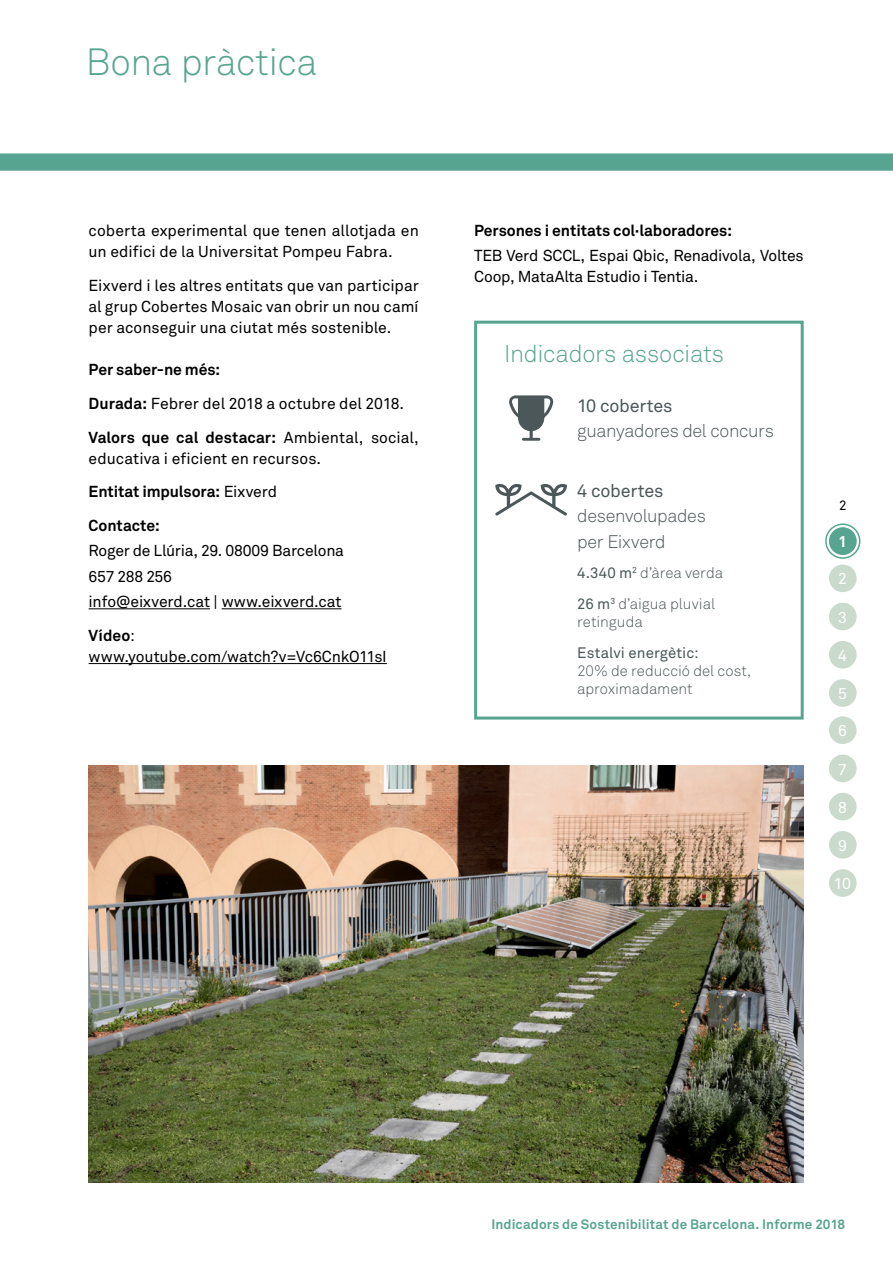
<style>
.page{position:relative;width:893px;height:1263px;background:#fff}
.page>*{position:absolute;margin:0;border:0;box-sizing:border-box;transform-origin:0 0}
.t1{font:37.5px "Akkurat Light Pro";letter-spacing:-.015em;color:#57a590}
.t2{font:24px "Akkurat Light Pro";letter-spacing:-.01em;color:#57a590}
.t3{font:18px/25.5px "Akkurat Light Pro";letter-spacing:-.02em;color:#4c5759}
.t4{font:18px "Akkurat Pro";letter-spacing:-.01em;color:#4c5759}
.t5{font:15.75px/21px "Akkurat Pro";letter-spacing:-.005em;color:#000}
.t6{font:700 15.75px "Akkurat Pro";letter-spacing:-.005em;color:#000}
.t7{font:15.75px "Akkurat Pro";color:#fff}
.t8{font:700 15.75px "Akkurat Pro";color:#fff}
.t9{font:15px/30.8px "Akkurat Light Pro";color:#4c5759}
.t10{font:15px "Akkurat Pro";letter-spacing:.005em;color:#4c5759}
.t11{font:700 13.5px "Akkurat Pro";letter-spacing:.01em;color:#57a590}
.t12{font:13.5px "Akkurat Pro";color:#000}
.s1{font-weight:700}
.s2{font-family:"Akkurat Pro"}
</style>
<div class="page">
<div style="left:0;top:153px;width:893px;height:18px;background:#57a590"></div>
<div style="left:829px;top:679px;width:28px;height:28px;background:#cadbcd;border-radius:50%"></div>
<div style="left:829px;top:564px;width:28px;height:28px;background:#cadbcd;border-radius:50%"></div>
<div style="left:829px;top:716px;width:28px;height:28px;background:#cadbcd;border-radius:50%"></div>
<div style="left:829px;top:603px;width:28px;height:27px;background:#cadbcd;border-radius:50%"></div>
<div style="left:829px;top:754px;width:28px;height:28px;background:#cadbcd;border-radius:50%"></div>
<div style="left:829px;top:831px;width:28px;height:28px;background:#cadbcd;border-radius:50%"></div>
<div style="left:829px;top:641px;width:28px;height:28px;background:#cadbcd;border-radius:50%"></div>
<div style="left:829px;top:793px;width:28px;height:27px;background:#cadbcd;border-radius:50%"></div>
<div style="left:829px;top:869px;width:28px;height:28px;background:#cadbcd;border-radius:50%"></div>
<hr style="left:89px;top:608px;width:121px;height:1px;background:#000">
<hr style="left:222px;top:608px;width:120px;height:1px;background:#000">
<hr style="left:89px;top:663px;width:298px;height:1px;background:#000">
<div style="left:829px;top:527px;width:28px;height:28px;background:#57a590;border-radius:50%"></div>
<div style="left:825px;top:523px;width:35px;height:36px;border:2px solid #57a590;border-radius:50%"></div>
<div style="left:474px;top:321px;width:330px;height:398px;border:3px solid #57a590"></div>
<img style="left:89px;top:765px;width:715px;height:417px">
<svg style="left:509px;top:395px;width:44px;height:46px"></svg>
<svg style="left:495px;top:484px;width:72px;height:32px"></svg>
<h1 class="t1" style="left:86px;top:40px;width:233px">Bona pràctica</h1>
<p class="t5" style="left:89px;top:221px;width:332px">coberta experimental que tenen allotjada en un edifici de la Universitat Pompeu Fabra.</p>
<p class="t5" style="left:89px;top:275px;width:332px;text-align:justify">Eixverd i les altres entitats que van participar al grup Cobertes Mosaic van obrir un nou camí per aconseguir una ciutat més sostenible.</p>
<p class="t5" style="left:89px;top:353px;width:332px;line-height:33.8px"><span class="s1">Per saber-ne més:<br>Durada:</span> Febrer del 2018 a octubre del 2018.<br><span class="s1">Valors que cal destacar:</span> Ambiental, social,</p>
<p class="t5" style="left:89px;top:442px;width:234px;line-height:33.8px">educativa i eficient en recursos.<br><span class="s1">Entitat impulsora:</span> Eixverd<br><span class="s1">Contacte:</span></p>
<p class="t5" style="left:89px;top:539px;width:257px;line-height:25.2px">Roger de Llúria, 29. 08009 Barcelona<br>657 288 256<br>info@eixverd.cat | www.eixverd.cat</p>
<p class="t5" style="left:89px;top:625px;width:300px"><span class="s1">Vídeo</span>: www.youtube.com/watch?v=Vc6CnkO11sI</p>
<p class="t6" style="left:474px;top:221px;width:259px">Persones i entitats col·laboradores:</p>
<p class="t5" style="left:474px;top:246px;width:331px">TEB Verd SCCL, Espai Qbic, Renadivola, Voltes<br>Coop, MataAlta Estudio i Tentia.</p>
<h2 class="t2" style="left:504px;top:339px;width:221px">Indicadors associats</h2>
<p class="t4" style="left:577px;top:395px;width:97px">10 cobertes</p>
<p class="t3" style="left:577px;top:418px;width:198px">guanyadores del concurs</p>
<p class="t4" style="left:577px;top:480px;width:88px">4 cobertes</p>
<p class="t3" style="left:577px;top:503px;width:130px">desenvolupades per Eixverd</p>
<p class="t9" style="left:577px;top:558px;width:147px"><span class="s2">4.340 m</span><sup>2</sup> d’àrea verda<br><span class="s2">26 m</span><sup>3</sup> d’aigua pluvial</p>
<p class="t9" style="left:577px;top:607px;width:67px">retinguda</p>
<p class="t10" style="left:577px;top:644px;width:123px">Estalvi energètic:</p>
<p class="t9" style="left:577px;top:662px;width:175px;line-height:18px">20% de reducció del cost, aproximadament</p>
<p class="t12" style="left:839px;top:498px;width:9px">2</p>
<p class="t8" style="left:838px;top:532px;width:10px">1</p>
<p class="t7" style="left:838px;top:570px;width:10px">2</p>
<p class="t7" style="left:838px;top:608px;width:10px">3</p>
<p class="t7" style="left:838px;top:646px;width:10px">4</p>
<p class="t7" style="left:838px;top:684px;width:10px">5</p>
<p class="t7" style="left:838px;top:722px;width:10px">6</p>
<p class="t7" style="left:838px;top:760px;width:10px">7</p>
<p class="t7" style="left:838px;top:798px;width:10px">8</p>
<p class="t7" style="left:838px;top:836px;width:10px">9</p>
<p class="t7" style="left:834px;top:874px;width:18px">10</p>
<p class="t11" style="left:491px;top:1216px;width:355px">Indicadors de Sostenibilitat de Barcelona. Informe 2018</p>
</div>
